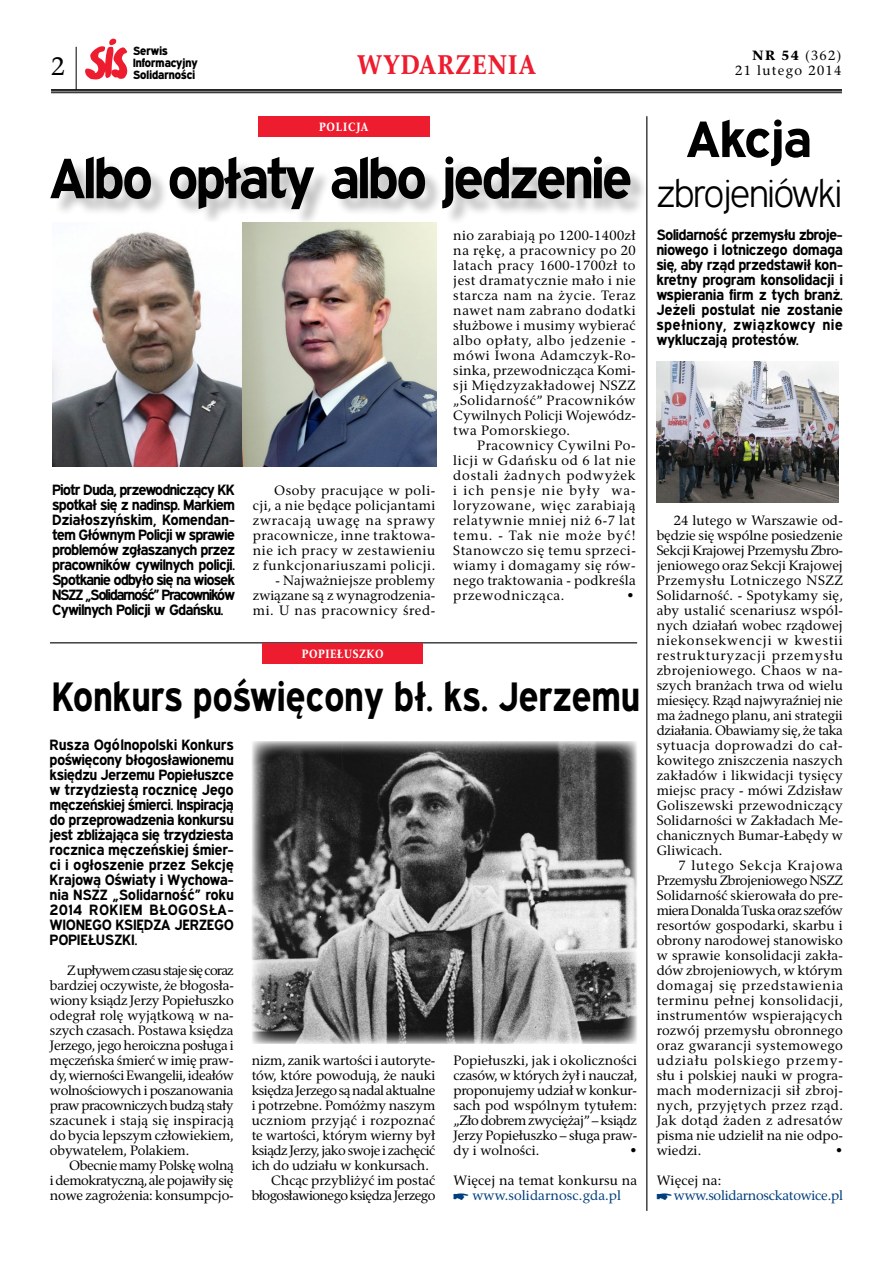
<style>
.page{position:relative;width:893px;height:1263px;background:#fff}
.page>*{position:absolute;margin:0;border:0;box-sizing:border-box;transform-origin:0 0}
.t1{font:700 57px "Expressway Rg";letter-spacing:-.02em;color:#000}
.t2{font:700 51.3px "Expressway Rg";letter-spacing:.01em;color:#000;scale:1.05 1}
.t3{font:700 41.25px "Expressway Rg";letter-spacing:.02em;color:#000;scale:.91 1}
.t4{font:700 27px "Rashel Cnd EFN";letter-spacing:.05em;color:#ed1c2e}
.t5{font:25.5px "Rashel EFN";color:#000}
.t6{font:700 15px/15px "Expressway Rg";letter-spacing:.015em;color:#000;text-align:justify}
.t7{font:13.5px/15px "Rashel EFN";color:#000;text-align:justify}
.t8{font:13.5px "Rashel EFN";letter-spacing:-.04em;color:#000}
.t9{font:13.5px/15px "Rashel EFN";letter-spacing:-.015em;color:#003e7e}
.t10{font:13.5px "Rashel EFN";letter-spacing:-.035em;color:#000}
.t11{font:13.5px "Rashel EFN";letter-spacing:.02em;color:#000}
.t12{font:13.5px "Rashel EFN";letter-spacing:.1em;color:#000}
.t13{font:12px/12px "Expressway Xb";color:#000}
.t14{font:700 12px "Rashel Cnd EFN";letter-spacing:.05em;color:#fff}
.t15{font:700 12px "Rashel Cnd EFN";letter-spacing:.07em;color:#fff}
.s1{font-family:"Rashel EFN Heavy"}
.s2{font-family:"Newspaper Pi Normal";font-size:15px;color:#003e7e}
.s3{color:#003e7e}
.s4{color:#000}
.s5{font-family:"Newspaper Pi Normal";font-size:15px}
</style>
<div class="page">
<svg style="left:85px;top:38px;width:43px;height:42px"></svg>
<hr style="left:51px;top:92px;width:791px;height:1px;background:#000">
<hr style="left:51px;top:90px;width:791px;height:1px;background:#000">
<hr style="left:76px;top:47px;width:1px;height:43px;background:#000">
<hr style="left:51px;top:91px;width:791px;height:1px;background:#000">
<hr style="left:51px;top:89px;width:791px;height:1px;background:#000">
<hr style="left:646px;top:116px;width:1px;height:1095px;background:#000">
<hr style="left:50px;top:642px;width:587px;height:1px;background:#000">
<div style="left:263px;top:643px;width:160px;height:20px;background:#ed1c2e"></div>
<div style="left:258px;top:116px;width:171px;height:20px;background:#ed1c2e"></div>
<div style="left:54px;top:159px;width:595px;height:68px;background:#000;opacity:.25"></div>
<img style="left:657px;top:361px;width:182px;height:142px">
<img style="left:52px;top:222px;width:190px;height:245px">
<img style="left:242px;top:222px;width:195px;height:245px">
<img style="left:252px;top:741px;width:385px;height:303px">
<h3 class="t5" style="left:51px;top:50px;width:15px">2</h3>
<p class="t13" style="left:133px;top:44px;width:66px">Serwis<br>Informacyjny<br>Solidarności</p>
<p class="t7" style="left:753px;top:47px;width:90px"><span class="s1">nr 54</span> (362)</p>
<h3 class="t4" style="left:357px;top:48px;width:180px">WYDARZENIA</h3>
<p class="t12" style="left:735px;top:61px;width:108px">21 lutego 2014</p>
<p class="t15" style="left:319px;top:119px;width:51px">POLICJA</p>
<h2 class="t2" style="left:687px;top:108px;width:120px">Akcja</h2>
<h1 class="t1" style="left:50px;top:144px;width:793px">Albo opłaty albo jedzenie <sub>zbrojeniówki</sub></h1>
<p class="t6" style="left:52px;top:481px;width:184px">Piotr Duda, przewodniczący KK spotkał się z nadinsp. Markiem Działoszyńskim, Komendan&shy;tem Głównym Policji w sprawie problemów zgłaszanych przez pracowników cywilnych policji.<br>Spotkanie odbyło się na wiosek NSZZ „Solidarność” Pracowników Cywilnych Policji w Gdańsku.</p>
<p class="t7" style="left:253px;top:482px;width:184px;text-indent:21px">Osoby pracujące w poli&shy;cji, a nie będące policjantami zwracają uwagę na sprawy pracownicze, inne traktowa&shy;nie ich pracy w zestawieniu z funkcjonariuszami policji.</p>
<p class="t7" style="left:253px;top:572px;width:184px;text-indent:23px">- Najważniejsze problemy związane są z wynagrodzenia&shy;mi. U nas pracownicy śred-</p>
<p class="t14" style="left:302px;top:646px;width:83px">POPIEŁUSZKO</p>
<p class="t7" style="left:453px;top:227px;width:184px">nio zarabiają po 1200-1400zł na rękę, a pracownicy po 20 latach pracy 1600-1700zł to jest dramatycznie mało i nie starcza nam na życie. Teraz nawet nam zabrano dodatki służbowe i musimy wybierać albo opłaty, albo jedzenie - mówi Iwona Adamczyk-Ro&shy;sinka, przewodnicząca Komi&shy;sji Międzyzakładowej NSZZ „Solidarność” Pracowników Cywilnych Policji Wojewódz&shy;twa Pomorskiego.</p>
<p class="t7" style="left:453px;top:437px;width:184px;text-indent:24px">Pracownicy Cywilni Po&shy;licji w Gdańsku od 6 lat nie dostali żadnych podwyżek i ich pensje nie były wa&shy;loryzowane, więc zarabiają relatywnie mniej niż 6-7 lat temu. - Tak nie może być!<br>Stanowczo się temu sprzeci&shy;wiamy i domagamy się rów&shy;nego traktowania - podkreśla przewodnicząca.</p>
<p class="t7" style="left:627px;top:587px;width:9px">•</p>
<h3 class="t3" style="left:52px;top:671px;width:647px">Konkurs poświęcony bł. ks. Jerzemu</h3>
<p class="t6" style="left:50px;top:736px;width:185px">Rusza Ogólnopolski Konkurs poświęcony błogosławionemu księdzu Jerzemu Popiełuszce w trzydziestą rocznicę Jego męczeńskiej śmierci. Inspiracją do przeprowadzenia konkursu jest zbliżająca się trzydziesta rocznica męczeńskiej śmier&shy;ci i ogłoszenie przez Sekcję Krajową Oświaty i Wychowa&shy;nia NSZZ „Solidarność” roku 2014 ROKIEM BŁOGOSŁA-WIONEGO KSIĘDZA JERZEGO POPIEŁUSZKI.</p>
<p class="t7" style="left:50px;top:962px;width:185px;text-indent:17px">Z upływem czasu staje się coraz bardziej oczywiste, że błogosła&shy;wiony ksiądz Jerzy Popiełuszko odegrał rolę wyjątkową w na&shy;szych czasach. Postawa księdza Jerzego, jego heroiczna posługa i męczeńska śmierć w imię praw&shy;dy, wierności Ewangelii, ideałów wolnościowych i poszanowania praw pracowniczych budzą stały szacunek i stają się inspiracją do bycia lepszym człowiekiem, obywatelem, Polakiem.</p>
<p class="t7" style="left:50px;top:1157px;width:185px;text-indent:19px">Obecnie mamy Polskę wolną i demokratyczną, ale pojawiły się nowe zagrożenia: konsumpcjo-</p>
<p class="t7" style="left:252px;top:1052px;width:185px">nizm, zanik wartości i autoryte-</p>
<p class="t7" style="left:252px;top:1067px;width:185px">tów, które powodują, że nauki</p>
<p class="t8" style="left:252px;top:1081px;width:185px">księdza Jerzego są nadal aktualne</p>
<p class="t7" style="left:252px;top:1097px;width:185px">i potrzebne. Pomóżmy naszym</p>
<p class="t11" style="left:252px;top:1111px;width:185px">uczniom przyjąć i rozpoznać</p>
<p class="t7" style="left:252px;top:1127px;width:185px">te wartości, którym wierny był</p>
<p class="t10" style="left:252px;top:1141px;width:185px">ksiądz Jerzy, jako swoje i zachęcić</p>
<p class="t7" style="left:252px;top:1157px;width:179px">ich do udziału w konkursach.</p>
<p class="t7" style="left:271px;top:1172px;width:166px">Chcąc przybliżyć im postać</p>
<p class="t8" style="left:252px;top:1186px;width:185px">błogosławionego księdza Jerzego</p>
<p class="t7" style="left:453px;top:1052px;width:185px">Popiełuszki, jak i okoliczności czasów, w których żył i nauczał, proponujemy udział w konkur&shy;sach pod wspólnym tytułem: „Zło dobrem zwyciężaj” – ksiądz Jerzy Popiełuszko – sługa praw&shy;dy i wolności.</p>
<p class="t7" style="left:630px;top:1142px;width:9px">•</p>
<p class="t7" style="left:453px;top:1172px;width:185px">Więcej na temat konkursu na <span class="s2">&lt;</span> <span class="s3">www.solidarnosc.gda.pl</span></p>
<p class="t6" style="left:657px;top:226px;width:188px">Solidarność przemysłu zbroje&shy;niowego i lotniczego domaga się, aby rząd przedstawił kon&shy;kretny program konsolidacji i wspierania firm z tych branż.<br>Jeżeli postulat nie zostanie spełniony, związkowcy nie wykluczają protestów.</p>
<p class="t7" style="left:657px;top:512px;width:188px;text-indent:17px">24 lutego w Warszawie od&shy;będzie się wspólne posiedzenie Sekcji Krajowej Przemysłu Zbro&shy;jeniowego oraz Sekcji Krajowej Przemysłu Lotniczego NSZZ Solidarność. - Spotykamy się, aby ustalić scenariusz wspól&shy;nych działań wobec rządowej niekonsekwencji w kwestii restrukturyzacji przemysłu zbrojeniowego. Chaos w na&shy;szych branżach trwa od wielu miesięcy. Rząd najwyraźniej nie ma żadnego planu, ani strategii działania. Obawiamy się, że taka sytuacja doprowadzi do cał&shy;kowitego zniszczenia naszych zakładów i likwidacji tysięcy miejsc pracy - mówi Zdzisław Goliszewski przewodniczący Solidarności w Zakładach Me&shy;chanicznych Bumar-Łabędy w Gliwicach.</p>
<p class="t7" style="left:657px;top:857px;width:188px;text-indent:22px">7 lutego Sekcja Krajowa Przemysłu Zbrojeniowego NSZZ Solidarność skierowała do pre&shy;miera Donalda Tuska oraz szefów resortów gospodarki, skarbu i obrony narodowej stanowisko w sprawie konsolidacji zakła&shy;dów zbrojeniowych, w którym domagaj się przedstawienia terminu pełnej konsolidacji, instrumentów wspierających rozwój przemysłu obronnego oraz gwarancji systemowego udziału polskiego przemy&shy;słu i polskiej nauki w progra&shy;mach modernizacji sił zbroj&shy;nych, przyjętych przez rząd.<br>Jak dotąd żaden z adresatów pisma nie udzielił na nie odpo&shy;wiedzi.</p>
<p class="t7" style="left:835px;top:1142px;width:9px">•</p>
<p class="t9" style="left:657px;top:1172px;width:188px"><span class="s4">Więcej na:<br></span><span class="s5">&lt;</span> www.solidarnosckatowice.pl</p>
</div>
